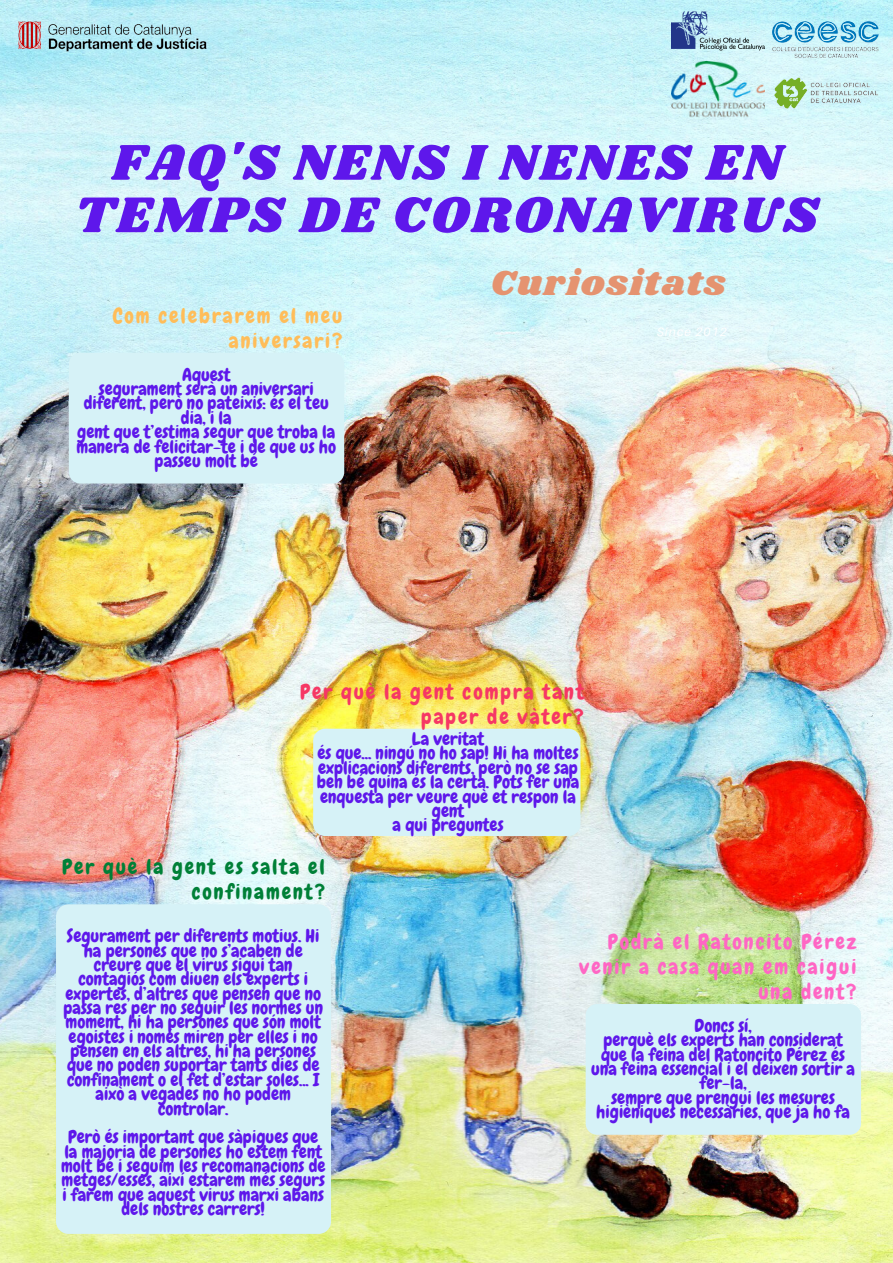
<style>
.page{position:relative;width:893px;height:1263px;background:#fff}
.page>*{position:absolute;margin:0;border:0;box-sizing:border-box;transform-origin:0 0}
.t1{font:52.05px/52.5px "Shrikhand";letter-spacing:.045em;color:#5e17eb;text-align:center}
.t2{font:36px "Shrikhand";letter-spacing:.045em;color:#e59370}
.t3{font:21px/24.8px "Chewy";letter-spacing:.09em;color:#ff66c4;text-align:right}
.t4{font:21px/24.8px "Chewy";letter-spacing:.095em;color:#f63765;text-align:right}
.t5{font:21px/24.8px "Chewy";letter-spacing:.09em;color:#008037;text-align:right}
.t6{font:21px/24.8px "Chewy";letter-spacing:.09em;color:#ffbd59;text-align:right}
.t7{font:18px/14.3px "Chewy";color:#5e17eb;text-align:center}
.t8{font:italic 12px "Aileron";letter-spacing:.09em;color:#fff}
</style>
<div class="page">
<img style="left:0;top:0;width:893px;height:1263px">
<div style="left:56px;top:904px;width:275px;height:330px;background:#d6f2f7;border-radius:12px"></div>
<div style="left:313px;top:729px;width:267px;height:107px;background:#d6f2f7;border-radius:12px"></div>
<div style="left:585px;top:1004px;width:276px;height:131px;background:#d6f2f7;border-radius:11px"></div>
<div style="left:69px;top:353px;width:275px;height:130px;background:#d6f2f7;border-radius:11px"></div>
<img style="left:765px;top:69px;width:120px;height:48px">
<img style="left:772px;top:22px;width:107px;height:35px">
<img style="left:671px;top:0;width:93px;height:57px">
<img style="left:672px;top:61px;width:92px;height:56px">
<img style="left:19px;top:22px;width:187px;height:29px">
<h1 class="t1" style="left:75px;top:138px;width:745px">FAQ'S NENS I NENES EN<br>TEMPS DE CORONAVIRUS</h1>
<p class="t6" style="left:113px;top:303px;width:231px">Com celebrarem el meu aniversari?</p>
<p class="t7" style="left:76px;top:367px;width:261px">Aquest<br>segurament serà un aniversari diferent, però no pateixis: és el teu dia, i la<br>gent que t’estima segur que troba la manera de felicitar-te i de que us ho passeu molt bé</p>
<h2 class="t2" style="left:491px;top:258px;width:236px">Curiositats</h2>
<p class="t8" style="left:657px;top:324px;width:71px">Since 2012</p>
<p class="t4" style="left:300px;top:679px;width:285px">Per què la gent compra tant paper de vàter?</p>
<p class="t7" style="left:317px;top:732px;width:264px">La veritat<br>és que... ningú no ho sap! Hi ha moltes explicacions diferents, però no se sap ben bé quina és la certa. Pots fer una enquesta per veure què et respon la gent<br>a qui preguntes</p>
<p class="t5" style="left:62px;top:855px;width:264px">Per què la gent es salta el confinament?</p>
<p class="t7" style="left:63px;top:929px;width:261px">Segurament per diferents motius. Hi ha persones que no s’acaben de creure que el virus sigui tan contagiós com diuen els experts i expertes, d’altres que pensen que no passa res per no seguir les normes un moment, hi ha persones que són molt egoistes i només miren per elles i no pensen en els altres, hi ha persones que no poden suportar tants dies de confinament o el fet d’estar soles... I això a vegades no ho podem controlar.</p>
<p class="t7" style="left:61px;top:1130px;width:266px">Però és important que sàpigues que la majoria de persones ho estem fent molt bé i seguim les recomanacions de metges/esses, així estarem més segurs i farem que aquest virus marxi abans dels nostres carrers!</p>
<p class="t3" style="left:579px;top:930px;width:279px">Podrà el Ratoncito Pérez venir a casa quan em caigui una dent?</p>
<p class="t7" style="left:591px;top:1019px;width:265px">Doncs sí,<br>perquè els experts han considerat que la feina del Ratoncito Pérez és una feina essencial i el deixen sortir a fer-la,<br>sempre que prengui les mesures higièniques necessàries, que ja ho fa</p>
</div>
